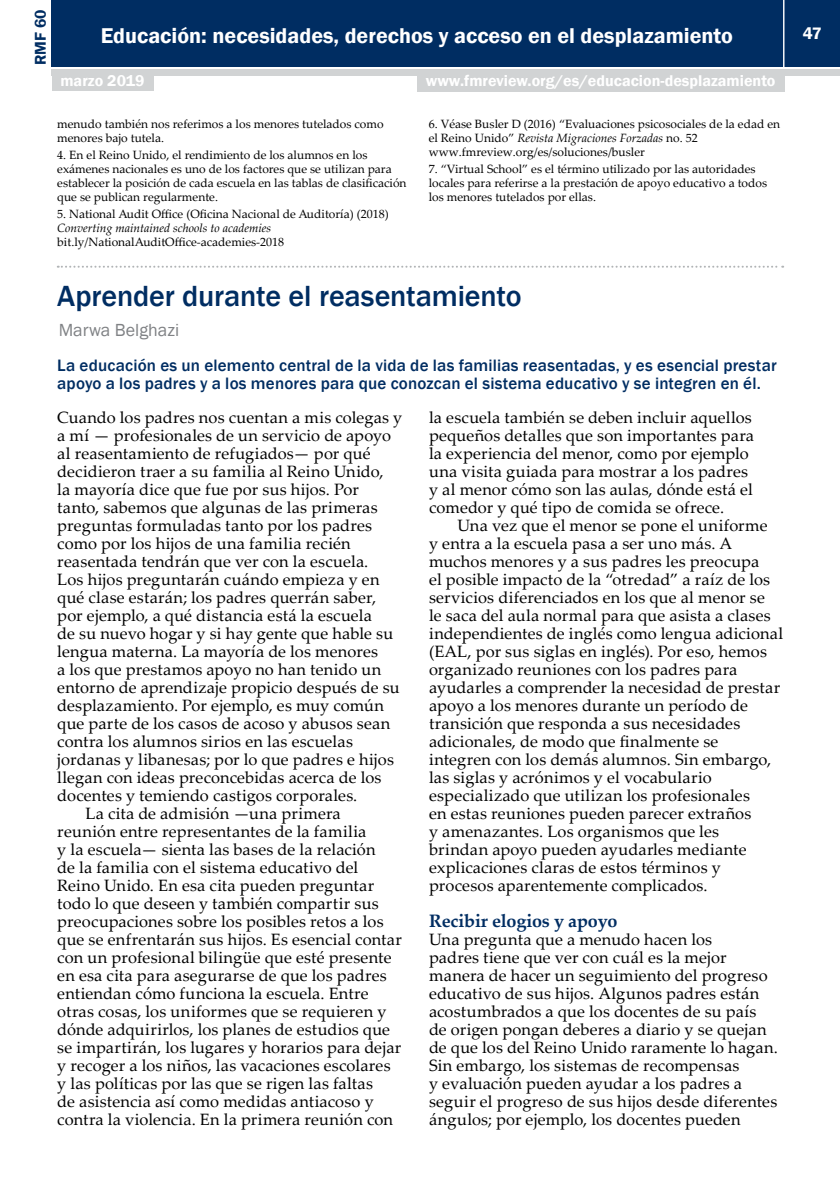
<style>
.page{position:relative;width:840px;height:1191px;background:#fff}
.page>*{position:absolute;margin:0;border:0;box-sizing:border-box;transform-origin:0 0}
.t1{font:500 30px "Franklin Gothic";letter-spacing:-.005em;color:#002d62}
.t2{font:600 22px "Franklin Gothic";color:#fff}
.t3{font:700 18px "Palatino Linotype";letter-spacing:-.01em;color:#002d62}
.t4{font:18px "Franklin Gothic";color:#808285}
.t5{font:500 17px/18px "Franklin Gothic";letter-spacing:.01em;color:#002d62}
.t6{font:600 17px "Franklin Gothic";color:#fff}
.t7{font:16.4px/18px "Palatino Linotype";letter-spacing:.01em;color:#000}
.t8{font:600 16px "Franklin Gothic";color:#fff}
.t9{font:600 16px "Franklin Gothic";color:#002d62}
.t10{font:12px/14px "Palatino Linotype";color:#000}
.t11{font:italic 12px "Palatino Linotype";color:#000}
.s1{font-style:italic}
</style>
<div class="page">
<div style="left:52px;top:0;width:787px;height:66px;background:#002d62"></div>
<div style="left:52px;top:69px;width:787px;height:6px;background:#d1d3d4"></div>
<hr style="left:782px;top:0;width:2px;height:68px;background:#fff">
<div style="left:52px;top:73px;width:101px;height:18px;background:#d1d3d4"></div>
<div style="left:416px;top:74px;width:368px;height:18px;background:#d1d3d4"></div>
<svg style="left:58px;top:266px;width:724px;height:2px"></svg>
<p class="t9" style="left:31px;top:65px;width:57px;rotate:-90deg">RMF 60</p>
<h2 class="t2" style="left:101px;top:22px;width:633px">Educación: necesidades, derechos y acceso en el desplazamiento</h2>
<p class="t8" style="left:60px;top:71px;width:86px">marzo 2019</p>
<p class="t8" style="left:425px;top:71px;width:351px">www.fmreview.org/es/educacion-desplazamiento</p>
<p class="t10" style="left:57px;top:116px;width:328px">menudo también nos referimos a los menores tutelados como menores bajo tutela.</p>
<p class="t10" style="left:57px;top:147px;width:350px">4. En el Reino Unido, el rendimiento de los alumnos en los exámenes nacionales es uno de los factores que se utilizan para establecer la posición de cada escuela en las tablas de clasificación que se publican regularmente.</p>
<p class="t10" style="left:57px;top:206px;width:333px">5. National Audit Office (Oficina Nacional de Auditoría) (2018)</p>
<p class="t11" style="left:57px;top:219px;width:215px">Converting maintained schools to academies</p>
<p class="t10" style="left:57px;top:234px;width:228px">bit.ly/NationalAuditOffice-academies-2018</p>
<p class="t10" style="left:428px;top:116px;width:353px">6. Véase Busler D (2016) “Evaluaciones psicosociales de la edad en el Reino Unido” <span class="s1">Revista Migraciones Forzadas</span> no. 52 www.fmreview.org/es/soluciones/busler</p>
<p class="t10" style="left:428px;top:161px;width:340px">7. “Virtual School” es el término utilizado por las autoridades locales para referirse a la prestación de apoyo educativo a todos los menores tutelados por ellas.</p>
<h1 class="t1" style="left:57px;top:278px;width:465px">Aprender durante el reasentamiento</h1>
<p class="t4" style="left:59px;top:318px;width:122px">Marwa Belghazi</p>
<p class="t5" style="left:57px;top:356px;width:720px">La educación es un elemento central de la vida de las familias reasentadas, y es esencial prestar apoyo a los padres y a los menores para que conozcan el sistema educativo y se integren en él.</p>
<p class="t7" style="left:57px;top:407px;width:346px">Cuando los padres nos cuentan a mis colegas y</p>
<p class="t7" style="left:57px;top:425px;width:335px">a mí — profesionales de un servicio de apoyo</p>
<p class="t7" style="left:57px;top:443px;width:315px">al reasentamiento de refugiados— por qué</p>
<p class="t7" style="left:57px;top:461px;width:327px">decidieron traer a su familia al Reino Unido,</p>
<p class="t7" style="left:57px;top:479px;width:303px">la mayoría dice que fue por sus hijos. Por</p>
<p class="t7" style="left:57px;top:497px;width:322px">tanto, sabemos que algunas de las primeras</p>
<p class="t7" style="left:57px;top:515px;width:316px">preguntas formuladas tanto por los padres</p>
<p class="t7" style="left:57px;top:533px;width:295px">como por los hijos de una familia recién</p>
<p class="t7" style="left:57px;top:551px;width:312px">reasentada tendrán que ver con la escuela.</p>
<p class="t7" style="left:57px;top:569px;width:323px">Los hijos preguntarán cuándo empieza y en</p>
<p class="t7" style="left:57px;top:587px;width:320px">qué clase estarán; los padres querrán saber,</p>
<p class="t7" style="left:57px;top:605px;width:316px">por ejemplo, a qué distancia está la escuela</p>
<p class="t7" style="left:57px;top:623px;width:337px">de su nuevo hogar y si hay gente que hable su</p>
<p class="t7" style="left:57px;top:641px;width:322px">lengua materna. La mayoría de los menores</p>
<p class="t7" style="left:57px;top:659px;width:325px">a los que prestamos apoyo no han tenido un</p>
<p class="t7" style="left:57px;top:677px;width:344px">entorno de aprendizaje propicio después de su</p>
<p class="t7" style="left:57px;top:695px;width:328px">desplazamiento. Por ejemplo, es muy común</p>
<p class="t7" style="left:57px;top:713px;width:334px">que parte de los casos de acoso y abusos sean</p>
<p class="t7" style="left:57px;top:731px;width:297px">contra los alumnos sirios en las escuelas</p>
<p class="t7" style="left:57px;top:749px;width:338px">jordanas y libanesas; por lo que padres e hijos</p>
<p class="t7" style="left:57px;top:767px;width:325px">llegan con ideas preconcebidas acerca de los</p>
<p class="t7" style="left:57px;top:785px;width:301px">docentes y temiendo castigos corporales.</p>
<p class="t7" style="left:86px;top:803px;width:256px">La cita de admisión —una primera</p>
<p class="t7" style="left:57px;top:821px;width:310px">reunión entre representantes de la familia</p>
<p class="t7" style="left:57px;top:839px;width:319px">y la escuela— sienta las bases de la relación</p>
<p class="t7" style="left:57px;top:857px;width:302px">de la familia con el sistema educativo del</p>
<p class="t7" style="left:57px;top:875px;width:318px">Reino Unido. En esa cita pueden preguntar</p>
<p class="t7" style="left:57px;top:893px;width:323px">todo lo que deseen y también compartir sus</p>
<p class="t7" style="left:57px;top:911px;width:328px">preocupaciones sobre los posibles retos a los</p>
<p class="t7" style="left:57px;top:929px;width:346px">que se enfrentarán sus hijos. Es esencial contar</p>
<p class="t7" style="left:57px;top:947px;width:335px">con un profesional bilingüe que esté presente</p>
<p class="t7" style="left:57px;top:965px;width:331px">en esa cita para asegurarse de que los padres</p>
<p class="t7" style="left:57px;top:983px;width:313px">entiendan cómo funciona la escuela. Entre</p>
<p class="t7" style="left:57px;top:1001px;width:330px">otras cosas, los uniformes que se requieren y</p>
<p class="t7" style="left:57px;top:1019px;width:334px">dónde adquirirlos, los planes de estudios que</p>
<p class="t7" style="left:57px;top:1037px;width:345px">se impartirán, los lugares y horarios para dejar</p>
<p class="t7" style="left:57px;top:1055px;width:335px">y recoger a los niños, las vacaciones escolares</p>
<p class="t7" style="left:57px;top:1073px;width:317px">y las políticas por las que se rigen las faltas</p>
<p class="t7" style="left:57px;top:1091px;width:318px">de asistencia así como medidas antiacoso y</p>
<p class="t7" style="left:57px;top:1109px;width:337px">contra la violencia. En la primera reunión con</p>
<p class="t7" style="left:429px;top:407px;width:326px">la escuela también se deben incluir aquellos pequeños detalles que son importantes para la experiencia del menor, como por ejemplo una visita guiada para mostrar a los padres y al menor cómo son las aulas, dónde está el comedor y qué tipo de comida se ofrece.</p>
<p class="t7" style="left:429px;top:515px;width:355px;text-indent:28px">Una vez que el menor se pone el uniforme<br>y entra a la escuela pasa a ser uno más. A muchos menores y a sus padres les preocupa<br>el posible impacto de la “otredad” a raíz de los servicios diferenciados en los que al menor se<br>le saca del aula normal para que asista a clases independientes de inglés como lengua adicional (EAL, por sus siglas en inglés). Por eso, hemos organizado reuniones con los padres para ayudarles a comprender la necesidad de prestar apoyo a los menores durante un período de transición que responda a sus necesidades adicionales, de modo que finalmente se integren con los demás alumnos. Sin embargo, las siglas y acrónimos y el vocabulario especializado que utilizan los profesionales<br>en estas reuniones pueden parecer extraños<br>y amenazantes. Los organismos que les<br>brindan apoyo pueden ayudarles mediante explicaciones claras de estos términos y procesos aparentemente complicados.</p>
<p class="t3" style="left:429px;top:907px;width:190px">Recibir elogios y apoyo</p>
<p class="t7" style="left:429px;top:929px;width:350px">Una pregunta que a menudo hacen los<br>padres tiene que ver con cuál es la mejor manera de hacer un seguimiento del progreso educativo de sus hijos. Algunos padres están acostumbrados a que los docentes de su país de origen pongan deberes a diario y se quejan de que los del Reino Unido raramente lo hagan.<br>Sin embargo, los sistemas de recompensas<br>y evaluación pueden ayudar a los padres a seguir el progreso de sus hijos desde diferentes ángulos; por ejemplo, los docentes pueden</p>
<p class="t6" style="left:802px;top:23px;width:21px">47</p>
</div>
